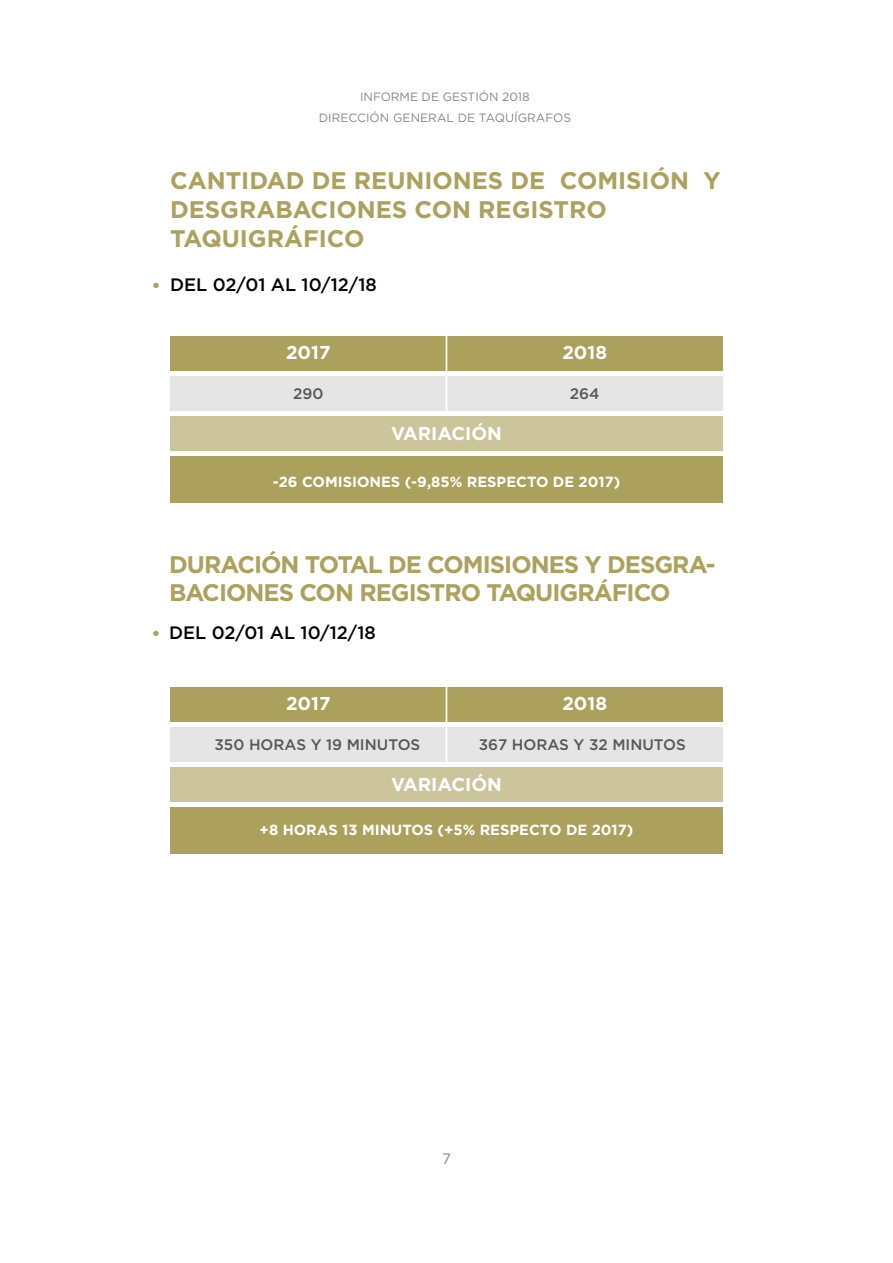
<style>
.page{position:relative;width:893px;height:1263px;background:#fff}
.page>*{position:absolute;margin:0;border:0;box-sizing:border-box;transform-origin:0 0}
.t1{font:700 24px/28.8px "Gotham";color:#aca15d}
.t2{font:700 24px/28.8px "Gotham";letter-spacing:-.04em;color:#aca15d}
.t3{font:500 18.75px "Gotham";color:#aca15d}
.t4{font:700 18.6px "Gotham";color:#fff}
.t5{font:500 18px "Gotham";color:#000}
.t6{font:500 15.3px "Gotham";color:#575756}
.t7{font:15px "Gotham";color:#878787}
.t8{font:700 14.7px "Gotham";color:#fff}
.t9{font:12px/21px "Gotham";color:#878787;text-align:center}
</style>
<div class="page">
<div style="left:170px;top:336px;width:553px;height:35px;background:#aba05c"></div>
<div style="left:170px;top:376px;width:553px;height:35px;background:#e5e5e5"></div>
<hr style="left:446px;top:334px;width:1px;height:77px;background:#fff">
<div style="left:170px;top:416px;width:553px;height:35px;background:#ccc49b"></div>
<div style="left:170px;top:456px;width:553px;height:47px;background:#aba05c"></div>
<div style="left:170px;top:687px;width:553px;height:35px;background:#aba05c"></div>
<div style="left:170px;top:727px;width:553px;height:35px;background:#e5e5e5"></div>
<hr style="left:446px;top:685px;width:1px;height:77px;background:#fff">
<div style="left:170px;top:767px;width:553px;height:35px;background:#ccc49b"></div>
<div style="left:170px;top:807px;width:553px;height:47px;background:#aba05c"></div>
<p class="t9" style="left:319px;top:86px;width:254px">INFORME DE GESTIÓN 2018<br>DIRECCIÓN GENERAL DE TAQUÍGRAFOS</p>
<p class="t3" style="left:151px;top:273px;width:11px">•</p>
<h1 class="t1" style="left:170px;top:166px;width:552px">CANTIDAD DE REUNIONES DE COMISIÓN Y<br>DESGRABACIONES CON REGISTRO<br>TAQUIGRÁFICO</h1>
<p class="t5" style="left:170px;top:273px;width:208px">DEL 02/01 AL 10/12/18</p>
<p class="t4" style="left:286px;top:340px;width:46px">2017</p>
<p class="t4" style="left:562px;top:340px;width:46px">2018</p>
<p class="t6" style="left:293px;top:384px;width:32px">290</p>
<p class="t6" style="left:570px;top:384px;width:31px">264</p>
<p class="t4" style="left:391px;top:421px;width:112px">VARIACIÓN</p>
<p class="t8" style="left:273px;top:472px;width:349px">-26 COMISIONES (-9,85% RESPECTO DE 2017)</p>
<p class="t3" style="left:151px;top:621px;width:11px">•</p>
<h1 class="t2" style="left:169px;top:550px;width:548px">DURACIÓN TOTAL DE COMISIONES Y DESGRA-<br>BACIONES CON REGISTRO TAQUIGRÁFICO</h1>
<p class="t5" style="left:169px;top:621px;width:208px">DEL 02/01 AL 10/12/18</p>
<p class="t4" style="left:286px;top:691px;width:46px">2017</p>
<p class="t4" style="left:562px;top:691px;width:46px">2018</p>
<p class="t6" style="left:215px;top:734px;width:207px">350 HORAS Y 19 MINUTOS</p>
<p class="t6" style="left:479px;top:734px;width:209px">367 HORAS Y 32 MINUTOS</p>
<p class="t4" style="left:391px;top:772px;width:112px">VARIACIÓN</p>
<p class="t8" style="left:260px;top:820px;width:375px">+8 HORAS 13 MINUTOS (+5% RESPECTO DE 2017)</p>
<p class="t7" style="left:442px;top:1149px;width:10px">7</p>
</div>
